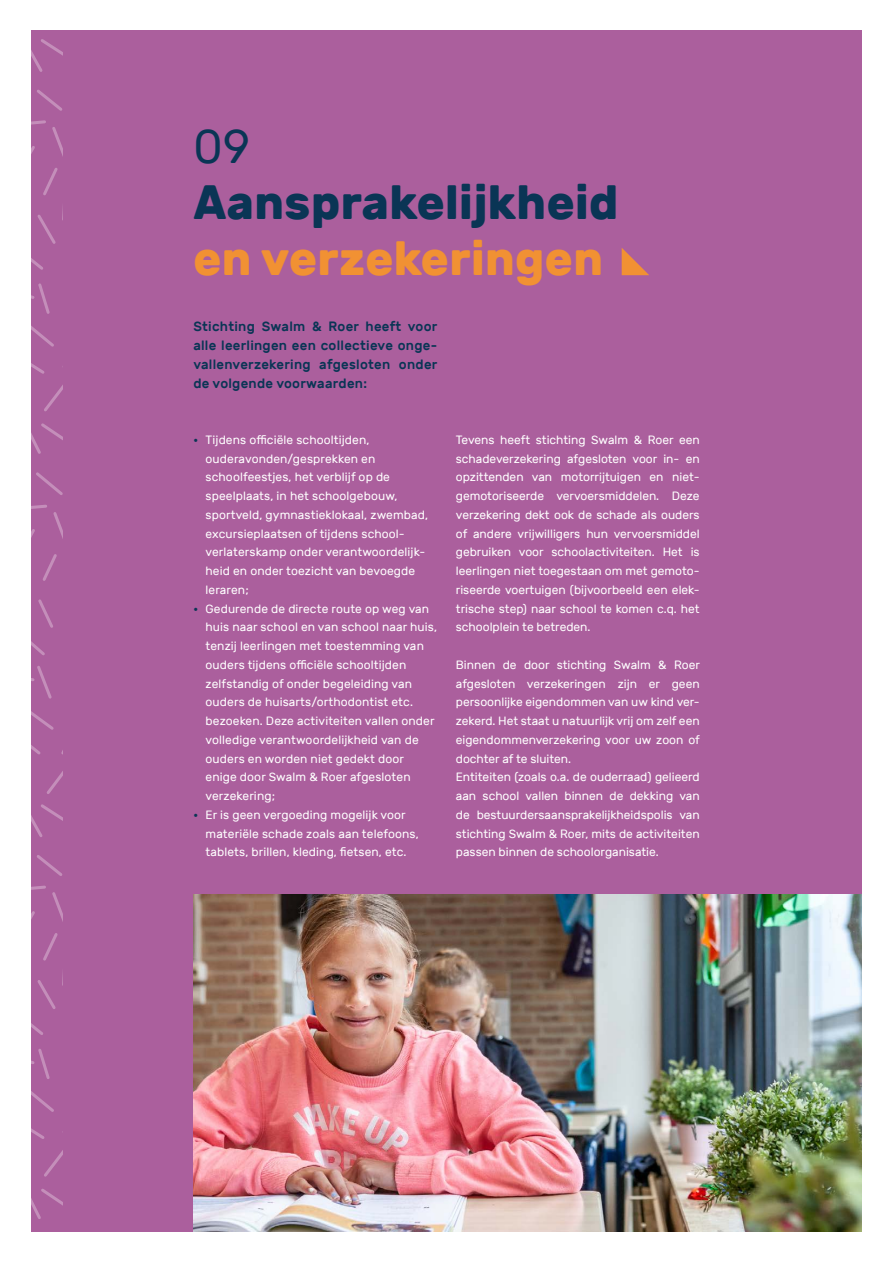
<style>
.page{position:relative;width:893px;height:1263px;background:#fff}
.page>*{position:absolute;margin:0;border:0;box-sizing:border-box;transform-origin:0 0}
.t1{font:700 48px "Rubik";letter-spacing:.01em;color:#0a3555;scale:.96 1}
.t2{font:700 48px "Rubik";letter-spacing:.01em;color:#f19133;scale:.96 1}
.t3{font:48px "Rubik";color:#0a3555;scale:.96 1}
.t4{font:500 13.5px/18.8px "Rubik";letter-spacing:.02em;color:#0a3555;text-align:justify}
.t5{font:12px/18.8px "Rubik";letter-spacing:.01em;color:#fff}
.s1{font-weight:700;color:#0a3555}
</style>
<div class="page">
<div style="left:31px;top:30px;width:831px;height:1201px;background:#ab5f9d"></div>
<svg style="left:31px;top:39px;width:31px;height:33px"></svg>
<svg style="left:31px;top:89px;width:32px;height:365px"></svg>
<svg style="left:31px;top:472px;width:31px;height:322px"></svg>
<svg style="left:622px;top:248px;width:27px;height:27px"></svg>
<img style="left:193px;top:894px;width:669px;height:337px">
<svg style="left:31px;top:804px;width:31px;height:33px"></svg>
<svg style="left:31px;top:855px;width:32px;height:364px"></svg>
<h1 class="t3" style="left:193px;top:119px;width:60px">09</h1>
<h1 class="t1" style="left:193px;top:174px;width:444px">Aansprakelijkheid</h1>
<h1 class="t2" style="left:193px;top:230px;width:428px">en verzekeringen</h1>
<p class="t4" style="left:193px;top:318px;width:246px">Stichting Swalm &amp; Roer heeft voor alle leerlingen een collectieve onge&shy;vallenverzekering afgesloten onder de volgende voorwaarden:</p>
<p class="t5" style="left:206px;top:431px;width:224px;text-indent:-12px"><span class="s1">•</span> Tijdens officiële schooltijden, ouderavonden/gesprekken en schoolfeestjes, het verblijf op de speelplaats, in het schoolgebouw, sportveld, gymnastieklokaal, zwembad, excursieplaatsen of tijdens school&shy;verlaterskamp onder verantwoordelijk&shy;heid en onder toezicht van bevoegde leraren;</p>
<p class="t5" style="left:206px;top:599px;width:233px;text-indent:-12px"><span class="s1">•</span> Gedurende de directe route op weg van huis naar school en van school naar huis, tenzij leerlingen met toestemming van ouders tijdens officiële schooltijden zelfstandig of onder begeleiding van ouders de huisarts/orthodontist etc. bezoeken. Deze activiteiten vallen onder volledige verantwoordelijkheid van de ouders en worden niet gedekt door enige door Swalm &amp; Roer afgesloten verzekering;</p>
<p class="t5" style="left:206px;top:806px;width:215px;text-indent:-12px"><span class="s1">•</span> Er is geen vergoeding mogelijk voor materiële schade zoals aan telefoons, tablets, brillen, kleding, fietsen, etc.</p>
<p class="t5" style="left:456px;top:431px;width:245px;text-align:justify">Tevens heeft stichting Swalm &amp; Roer een schadeverzekering afgesloten voor in- en opzittenden van motorrijtuigen en niet&shy;gemotoriseerde vervoersmiddelen. Deze verzekering dekt ook de schade als ouders of andere vrijwilligers hun vervoersmiddel gebruiken voor schoolactiviteiten. Het is leerlingen niet toegestaan om met gemoto&shy;riseerde voertuigen (bijvoorbeeld een elek&shy;trische step) naar school te komen c.q. het schoolplein te betreden.</p>
<p class="t5" style="left:456px;top:656px;width:246px">Binnen de door stichting Swalm &amp; Roer afgesloten verzekeringen zijn er geen persoonlijke eigendommen van uw kind ver&shy;zekerd. Het staat u natuurlijk vrij om zelf een eigendommenverzekering voor uw zoon of dochter af te sluiten.<br>Entiteiten (zoals o.a. de ouderraad) gelieerd aan school vallen binnen de dekking van de bestuurdersaansprakelijkheidspolis van stichting Swalm &amp; Roer, mits de activiteiten passen binnen de schoolorganisatie.</p>
</div>
